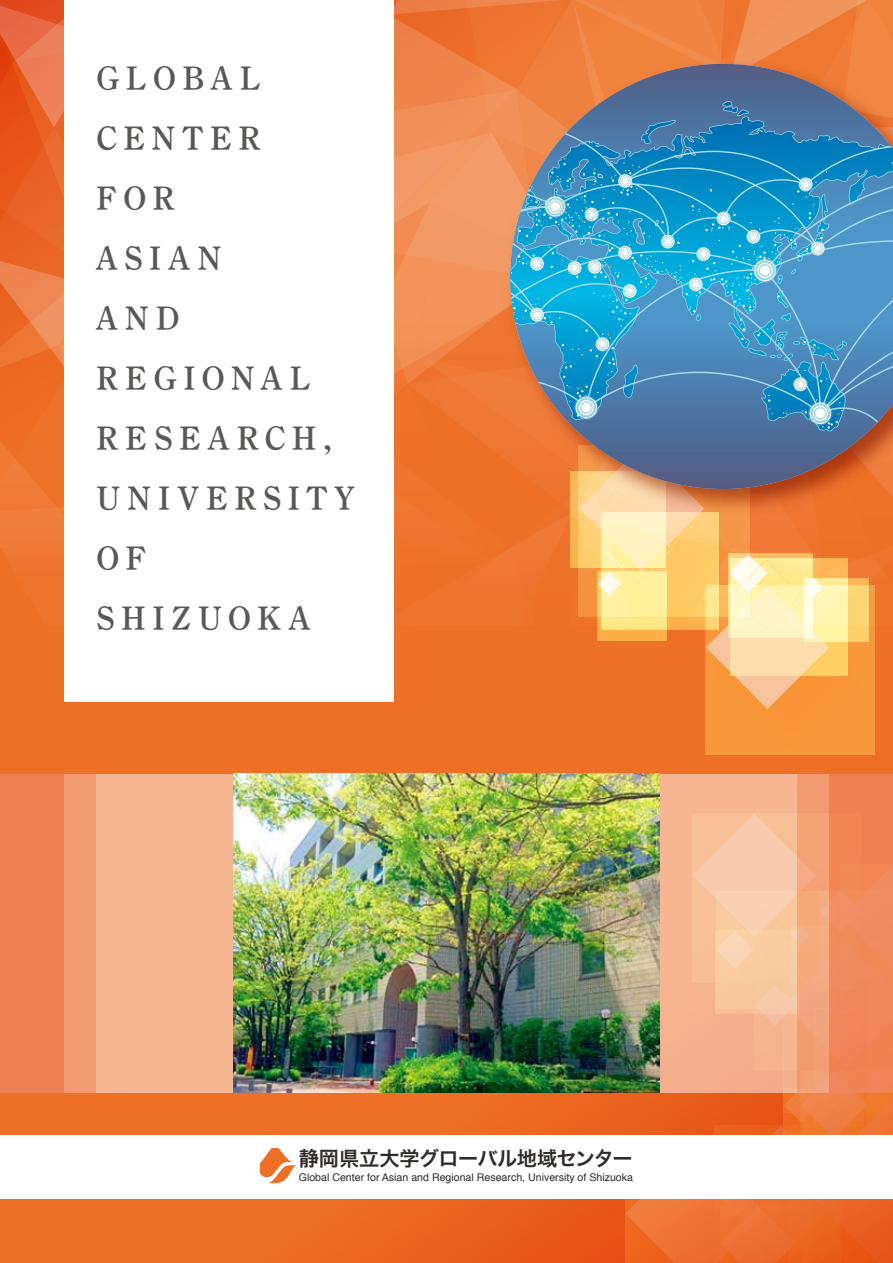
<style>
.page{position:relative;width:893px;height:1263px;background:#fff}
.page>*{position:absolute;margin:0;border:0;box-sizing:border-box;transform-origin:0 0}
.t1{font:33px/60px "DNP Shuei Min Pr 6 N B";letter-spacing:.2em;color:#585856}
.t2{font:20.1px "Hira Kaku Pro W6";letter-spacing:-.025em;color:#2f2a29}
.t3{font:10.65px "Helvetica";color:#2f2a29}
</style>
<div class="page">
<img style="left:0;top:0;width:893px;height:1263px">
<h1 class="t1" style="left:96px;top:49px;width:260px">GLOBAL<br>CENTER<br>FOR<br>ASIAN<br>AND<br>REGIONAL<br>RESEARCH,<br>UNIVERSITY<br>OF<br>SHIZUOKA</h1>
<h2 class="t2" style="left:299px;top:1140px;width:335px">静岡県立大学グローバル地域センター</h2>
<p class="t3" style="left:299px;top:1170px;width:336px">Global Center for Asian and Regional Research, University of Shizuoka</p>
</div>
